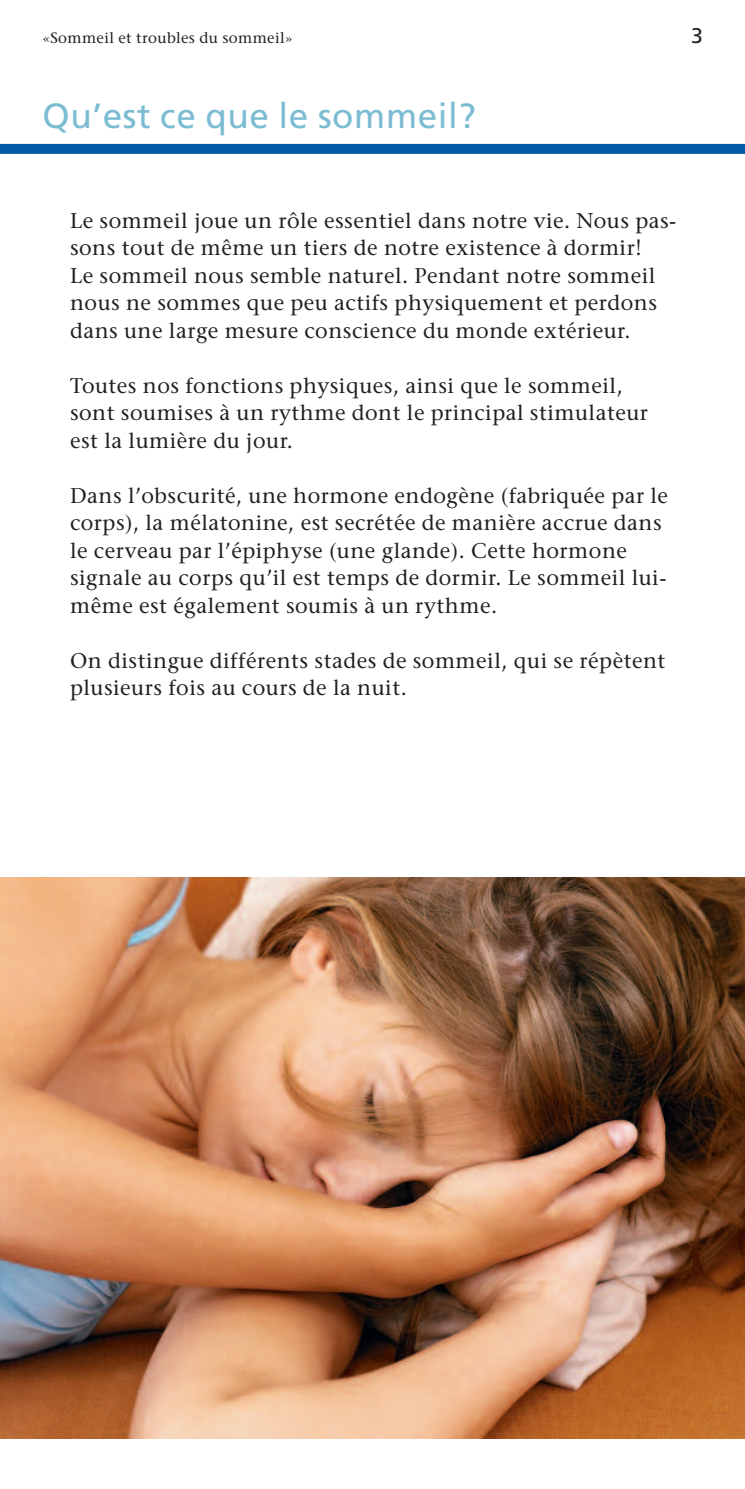
<style>
.page{position:relative;width:745px;height:1489px;background:#fff}
.page>*{position:absolute;margin:0;border:0;box-sizing:border-box;transform-origin:0 0}
.t1{font:35px "Frutiger LT Std";letter-spacing:.015em;color:#7cbcd3}
.t2{font:21.25px/27.5px "Stone Serif";letter-spacing:.025em;color:#231f20}
.t3{font:21.25px "Frutiger LT Std";color:#231f20}
.t4{font:15px "Stone Serif";letter-spacing:.025em;color:#231f20}
</style>
<div class="page">
<div style="left:0;top:144px;width:744px;height:10px;background:#015ba6"></div>
<img style="left:0;top:877px;width:744px;height:561px">
<p class="t4" style="left:43px;top:31px;width:251px">«Sommeil et troubles du sommeil»</p>
<p class="t3" style="left:690px;top:27px;width:13px">3</p>
<h1 class="t1" style="left:43px;top:101px;width:434px">Qu’est ce que le sommeil?</h1>
<p class="t2" style="left:70px;top:209px;width:607px">Le sommeil joue un rôle essentiel dans notre vie. Nous pas&shy;sons tout de même un tiers de notre existence à dormir!<br>Le sommeil nous semble naturel. Pendant notre sommeil nous ne sommes que peu actifs physiquement et perdons dans une large mesure conscience du monde extérieur.</p>
<p class="t2" style="left:70px;top:374px;width:579px">Toutes nos fonctions physiques, ainsi que le sommeil, sont soumises à un rythme dont le principal stimulateur est la lumière du jour.</p>
<p class="t2" style="left:70px;top:484px;width:599px">Dans l’obscurité, une hormone endogène (fabriquée par le corps), la mélatonine, est secrétée de manière accrue dans le cerveau par l’épiphyse (une glande). Cette hormone signale au corps qu’il est temps de dormir. Le sommeil lui&shy;même est également soumis à un rythme.</p>
<p class="t2" style="left:70px;top:649px;width:596px">On distingue différents stades de sommeil, qui se répètent plusieurs fois au cours de la nuit.</p>
</div>
